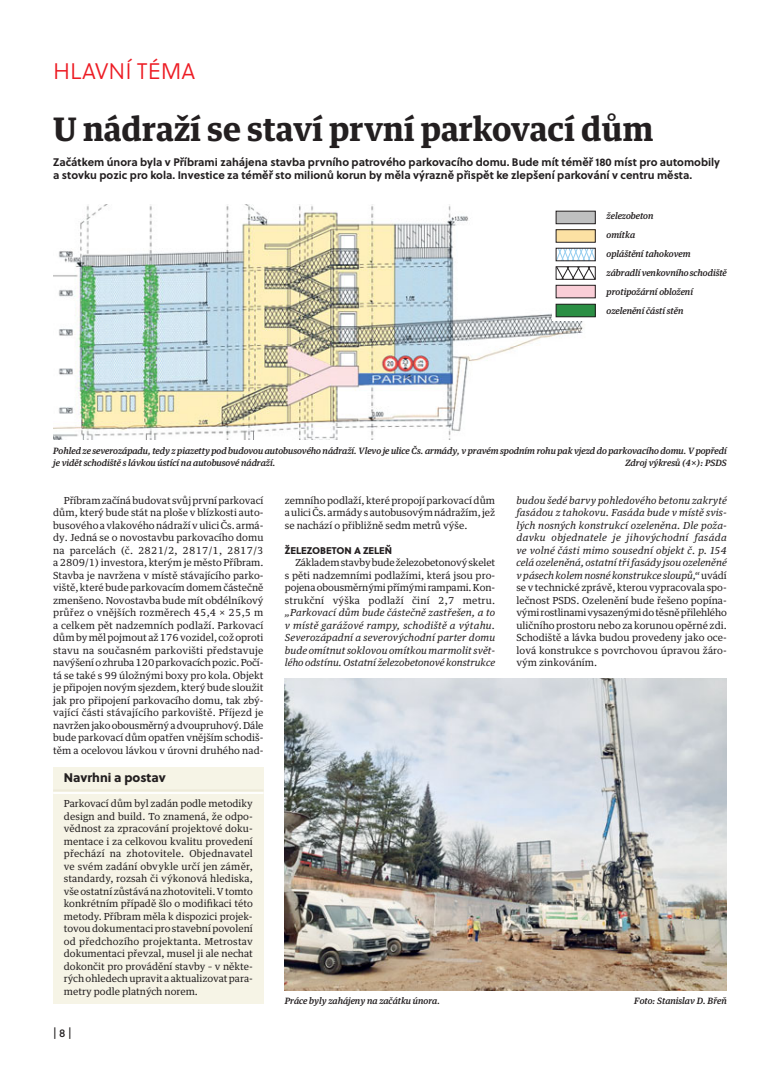
<style>
.page{position:relative;width:780px;height:1088px;background:#fff}
.page>*{position:absolute;margin:0;border:0;box-sizing:border-box;transform-origin:0 0}
.t1{font:700 32.5px "Guardian Text Egyp";color:#231f20}
.t2{font:22.5px "Soleil Lt";color:#ed1c24}
.t3{font:12.5px "Soleil Xb";color:#231f20}
.t4{font:11.25px "Soleil Bk";color:#231f20}
.t5{font:700 11px/12.5px "Soleil";color:#231f20}
.t6{font:9.75px/12.5px "Guardian Text Egyp";color:#231f20;text-align:justify}
.t7{font:italic 9.75px/12.5px "Guardian Text Egyp";color:#231f20;text-align:justify}
.t8{font:9.75px "Soleil Xb";color:#231f20}
.t9{font:italic 500 8.75px/19px "Guardian Text Egyp";color:#231f20}
.s1{font-style:normal}
</style>
<div class="page">
<div style="left:53px;top:767px;width:210px;height:236px;background:#f6f4e6"></div>
<hr style="left:53px;top:789px;width:210px;height:2px;background:#edead8">
<hr style="left:53px;top:792px;width:210px;height:2px;background:#fff">
<img style="left:53px;top:204px;width:539px;height:235px">
<img style="left:285px;top:678px;width:441px;height:313px">
<div style="left:552px;top:211px;width:167px;height:110px;background:#fff"></div>
<div style="left:556px;top:211px;width:39px;height:13px;background:#bfc0c0"></div>
<div style="left:555px;top:211px;width:40px;height:13px;border:1px solid #231f20"></div>
<div style="left:556px;top:230px;width:39px;height:12px;background:#fce1a3"></div>
<div style="left:555px;top:229px;width:40px;height:14px;border:1px solid #231f20"></div>
<div style="left:556px;top:285px;width:39px;height:13px;background:#faced7"></div>
<div style="left:555px;top:285px;width:40px;height:13px;border:1px solid #231f20"></div>
<div style="left:556px;top:304px;width:39px;height:13px;background:#2b8f44"></div>
<div style="left:555px;top:304px;width:40px;height:13px;border:1px solid #231f20"></div>
<svg style="left:555px;top:247px;width:41px;height:33px"></svg>
<h2 class="t2" style="left:53px;top:58px;width:144px">HLAVNÍ TÉMA</h2>
<h1 class="t1" style="left:53px;top:114px;width:601px">U nádraží se staví první parkovací dům</h1>
<p class="t5" style="left:53px;top:157px;width:668px">Začátkem února byla v Příbrami zahájena stavba prvního patrového parkovacího domu. Bude mít téměř 180 míst pro automobily a stovku pozic pro kola. Investice za téměř sto milionů korun by měla výrazně přispět ke zlepšení parkování v centru města.</p>
<p class="t9" style="left:606px;top:207px;width:122px">železobeton<br>omítka<br>opláštění tahokovem<br>zábradlí venkovního schodiště protipožární obložení ozelenění částí stěn</p>
<p class="t9" style="left:53px;top:445px;width:675px;line-height:12.5px">Pohled ze severozápadu, tedy z piazetty pod budovou autobusového nádraží. Vlevo je ulice Čs. armády, v pravém spodním rohu pak vjezd do parkovacího domu. V popředí je vidět schodiště s lávkou ústící na autobusové nádraží.</p>
<p class="t9" style="left:625px;top:454px;width:103px">Zdroj výkresů (4×): PSDS</p>
<p class="t6" style="left:53px;top:495px;width:212px;text-indent:11px">Příbram začíná budovat svůj první parkovací dům, který bude stát na ploše v blízkosti auto&shy;busového a vlakového nádraží v ulici Čs. armá&shy;dy. Jedná se o novostavbu parkovacího domu na parcelách (č. 2821/2, 2817/1, 2817/3 a 2809/1) investora, kterým je město Příbram.<br>Stavba je navržena v místě stávajícího parko&shy;viště, které bude parkovacím domem částečně zmenšeno. Novostavba bude mít obdélníkový průřez o vnějších rozměrech 45,4 × 25,5 m a celkem pět nadzemních podlaží. Parkovací dům by měl pojmout až 176 vozidel, což oproti stavu na současném parkovišti představuje navýšení o zhruba 120 parkovacích pozic. Počí&shy;tá se také s 99 úložnými boxy pro kola. Objekt je připojen novým sjezdem, který bude sloužit jak pro připojení parkovacího domu, tak zbý&shy;vající části stávajícího parkoviště. Příjezd je navržen jako obousměrný a dvoupruhový. Dále bude parkovací dům opatřen vnějším schodiš&shy;těm a ocelovou lávkou v úrovni druhého nad-</p>
<p class="t6" style="left:285px;top:495px;width:212px">zemního podlaží, které propojí parkovací dům a ulici Čs. armády s autobusovým nádražím, jež se nachází o přibližně sedm metrů výše.</p>
<p class="t8" style="left:285px;top:545px;width:109px">ŽELEZOBETON A ZELEŇ</p>
<p class="t6" style="left:285px;top:557px;width:212px;text-indent:11px">Základem stavby bude železobetonový skelet s pěti nadzemními podlažími, která jsou pro&shy;pojena obousměrnými přímými rampami. Kon&shy;strukční výška podlaží činí 2,7 metru.</p>
<p class="t7" style="left:285px;top:607px;width:212px">„Parkovací dům bude částečně zastřešen, a to v místě garážové rampy, schodiště a výtahu.<br>Severozápadní a severovýchodní parter domu bude omítnut soklovou omítkou marmolit svět&shy;lého odstínu. Ostatní železobetonové konstrukce</p>
<p class="t7" style="left:516px;top:495px;width:212px">budou šedé barvy pohledového betonu zakryté fasádou z tahokovu. Fasáda bude v místě svis&shy;lých nosných konstrukcí ozeleněna. Dle poža&shy;davku objednatele je jihovýchodní fasáda ve volné části mimo sousední objekt č. p. 154 celá ozeleněná, ostatní tři fasády jsou ozeleněné v pásech kolem nosné konstrukce sloupů,“<span class="s1">uvádí se v technické zprávě, kterou vypracovala spo&shy;lečnost PSDS. Ozelenění bude řešeno popína&shy;vými rostlinami vysazenými do těsně přilehlého uličního prostoru nebo za korunou opěrné zdi.<br>Schodiště a lávka budou provedeny jako oce&shy;lová konstrukce s povrchovou úpravou žáro&shy;vým zinkováním.</span></p>
<p class="t3" style="left:64px;top:771px;width:103px">Navrhni a postav</p>
<p class="t6" style="left:64px;top:798px;width:191px">Parkovací dům byl zadán podle metodiky design and build. To znamená, že odpo&shy;vědnost za zpracování projektové doku&shy;mentace i za celkovou kvalitu provedení přechází na zhotovitele. Objednavatel ve svém zadání obvykle určí jen záměr, standardy, rozsah či výkonová hlediska, vše ostatní zůstává na zhotoviteli. V tomto konkrétním případě šlo o modifikaci této metody. Příbram měla k dispozici projek&shy;tovou dokumentaci pro stavební povolení od předchozího projektanta. Metrostav dokumentaci převzal, musel ji ale nechat dokončit pro provádění stavby – v někte&shy;rých ohledech upravit a aktualizovat para&shy;metry podle platných norem.</p>
<p class="t4" style="left:53px;top:1026px;width:20px">| 8|</p>
<p class="t9" style="left:285px;top:992px;width:157px">Práce byly zahájeny na začátku února.</p>
<p class="t9" style="left:634px;top:992px;width:94px">Foto: Stanislav D. Břeň</p>
</div>
